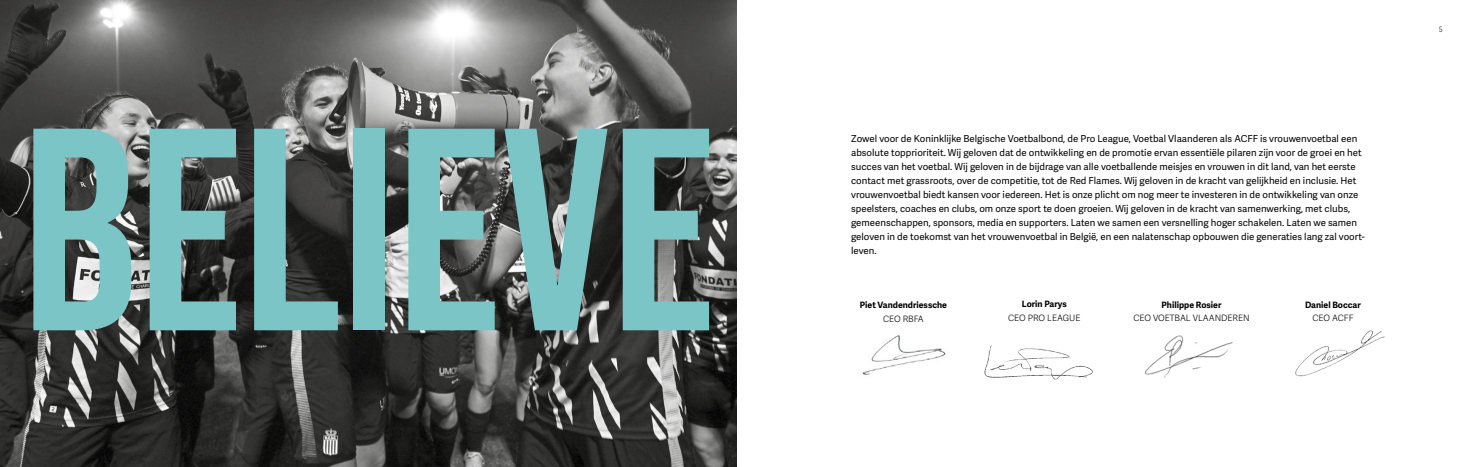
<style>
.page{position:relative;width:1474px;height:467px;background:#fff}
.page>*{position:absolute;margin:0;border:0;box-sizing:border-box;transform-origin:0 0}
.t1{font:287.61px "Bebas Neue";color:#7cc5c7}
.t2{font:9.62px/14px "Adelle Sans Devanagari";color:#000}
.t3{font:700 8.75px "Adelle Sans Devanagari";color:#000}
.t4{font:300 8.75px "Adelle Sans Devanagari";color:#000}
.t5{font:7.44px "T Star Pro Regular";color:#000}
</style>
<div class="page">
<img style="left:1295px;top:330px;width:90px;height:47px">
<img style="left:0;top:0;width:737px;height:466px">
<img style="left:862px;top:335px;width:84px;height:40px">
<img style="left:1144px;top:335px;width:89px;height:43px">
<img style="left:984px;top:345px;width:109px;height:35px">
<h1 class="t1" style="left:22px;top:68px;width:695px">BELIEVE</h1>
<p class="t2" style="left:851px;top:132px;width:515px">Zowel voor de Koninklijke Belgische Voetbalbond, de Pro League, Voetbal Vlaanderen als ACFF is vrouwenvoetbal een absolute topprioriteit. Wij geloven dat de ontwikkeling en de promotie ervan essentiële pilaren zijn voor de groei en het succes van het voetbal. Wij geloven in de bijdrage van alle voetballende meisjes en vrouwen in dit land, van het eerste contact met grassroots, over de competitie, tot de Red Flames. Wij geloven in de kracht van gelijkheid en inclusie. Het vrouwenvoetbal biedt kansen voor iedereen. Het is onze plicht om nog meer te investeren in de ontwikkeling van onze speelsters, coaches en clubs, om onze sport te doen groeien. Wij geloven in de kracht van samenwerking, met clubs, gemeenschappen, sponsors, media en supporters. Laten we samen een versnelling hoger schakelen. Laten we samen geloven in de toekomst van het vrouwenvoetbal in België, en een nalatenschap opbouwen die generaties lang zal voort&shy;leven.</p>
<p class="t3" style="left:1021px;top:299px;width:46px">Lorin Parys</p>
<p class="t4" style="left:1008px;top:311px;width:74px">CEO PRO LEAGUE</p>
<p class="t3" style="left:1161px;top:299px;width:61px">Philippe Rosier</p>
<p class="t4" style="left:1133px;top:311px;width:118px">CEO VOETBAL VLAANDEREN</p>
<p class="t3" style="left:1304px;top:299px;width:57px">Daniel Boccar</p>
<p class="t4" style="left:1312px;top:311px;width:43px">CEO ACFF</p>
<p class="t3" style="left:859px;top:299px;width:89px">Piet Vandendriessche</p>
<p class="t4" style="left:883px;top:312px;width:42px">CEO RBFA</p>
<p class="t5" style="left:1438px;top:24px;width:5px">5</p>
</div>
